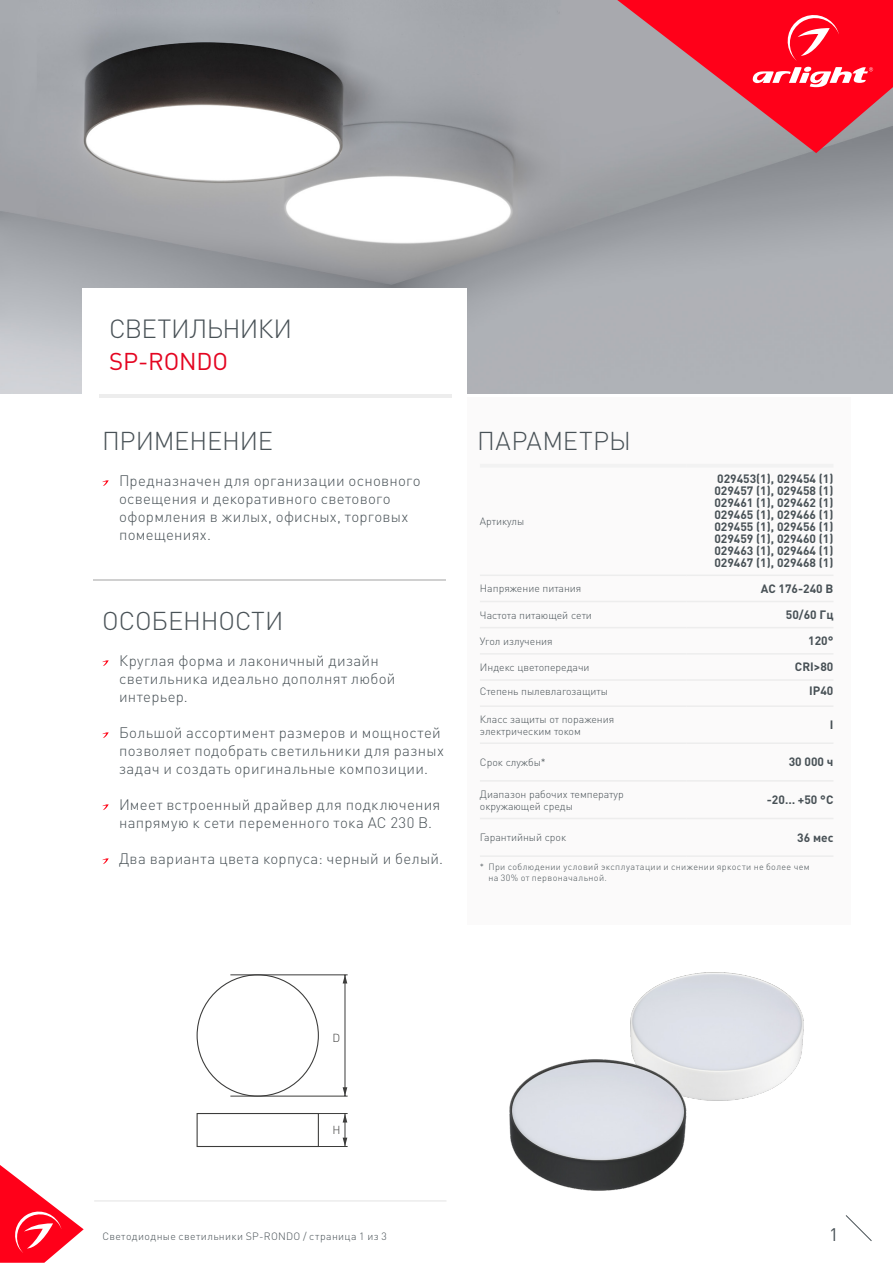
<style>
.page{position:relative;width:893px;height:1263px;background:#fff}
.page>*{position:absolute;margin:0;border:0;box-sizing:border-box;transform-origin:0 0}
.t1{font:300 25.95px "DIN Pro";letter-spacing:-.025em;color:#485156}
.t2{font:300 25.5px "DIN Pro";letter-spacing:-.005em;color:#485156}
.t3{font:300 25.5px "DIN Pro";letter-spacing:.015em;color:#485156}
.t4{font:24px "DIN Pro";letter-spacing:-.005em;color:#e40521}
.t5{font:18px "DIN Pro";color:#485156}
.t6{font:300 15px/18px "DIN Pro";letter-spacing:.02em;color:#485156}
.t7{font:700 12px/12px "DIN Pro";color:#485156;text-align:justify}
.t8{font:300 11.55px "DIN Pro";color:#3c3c3b}
.t9{font:300 10.5px/12px "DIN Pro";color:#485156}
.t10{font:300 10.5px "DIN Pro";letter-spacing:.035em;color:#485156}
.t11{font:300 9px/10.5px "DIN Pro";letter-spacing:.04em;color:#485156}
</style>
<div class="page">
<svg style="left:845px;top:1215px;width:27px;height:26px"></svg>
<img style="left:0;top:0;width:892px;height:394px">
<div style="left:467px;top:397px;width:383px;height:528px;background:#fbfafa"></div>
<hr style="left:480px;top:464px;width:206px;height:4px;background:#f2f2f2">
<hr style="left:686px;top:464px;width:147px;height:4px;background:#f2f2f2">
<hr style="left:480px;top:574px;width:206px;height:2px;background:#ededed">
<hr style="left:686px;top:574px;width:147px;height:2px;background:#ededed">
<hr style="left:480px;top:601px;width:206px;height:1px;background:#ededed">
<hr style="left:686px;top:601px;width:147px;height:1px;background:#ededed">
<hr style="left:480px;top:627px;width:206px;height:1px;background:#ededed">
<hr style="left:686px;top:627px;width:147px;height:1px;background:#ededed">
<hr style="left:480px;top:653px;width:206px;height:2px;background:#ededed">
<hr style="left:686px;top:653px;width:147px;height:2px;background:#ededed">
<hr style="left:480px;top:679px;width:206px;height:2px;background:#ededed">
<hr style="left:686px;top:679px;width:147px;height:2px;background:#ededed">
<hr style="left:480px;top:818px;width:206px;height:1px;background:#ededed">
<hr style="left:686px;top:818px;width:147px;height:1px;background:#ededed">
<hr style="left:480px;top:855px;width:206px;height:2px;background:#ededed">
<hr style="left:686px;top:855px;width:147px;height:2px;background:#ededed">
<hr style="left:480px;top:705px;width:206px;height:2px;background:#ededed">
<hr style="left:686px;top:705px;width:147px;height:2px;background:#ededed">
<hr style="left:480px;top:742px;width:206px;height:2px;background:#ededed">
<hr style="left:686px;top:742px;width:147px;height:2px;background:#ededed">
<hr style="left:480px;top:780px;width:206px;height:2px;background:#ededed">
<hr style="left:686px;top:780px;width:147px;height:2px;background:#ededed">
<div style="left:82px;top:288px;width:384px;height:117px;background:#fff"></div>
<svg style="left:102px;top:480px;width:7px;height:6px"></svg>
<svg style="left:102px;top:660px;width:7px;height:6px"></svg>
<svg style="left:102px;top:732px;width:7px;height:6px"></svg>
<svg style="left:102px;top:804px;width:7px;height:6px"></svg>
<svg style="left:102px;top:858px;width:7px;height:6px"></svg>
<hr style="left:99px;top:394px;width:352px;height:3px;background:#ededed">
<hr style="left:94px;top:580px;width:352px;height:1px;background:#d0d0d0">
<hr style="left:94px;top:1200px;width:352px;height:1px;background:#e3e3e3">
<img style="left:630px;top:972px;width:174px;height:129px">
<img style="left:509px;top:1058px;width:177px;height:133px">
<div style="left:197px;top:1113px;width:122px;height:34px;border:1px solid #3c3c3b"></div>
<hr style="left:230px;top:974px;width:118px;height:1px;background:#3c3c3b">
<hr style="left:230px;top:1096px;width:118px;height:1px;background:#3c3c3b">
<hr style="left:318px;top:1113px;width:30px;height:1px;background:#3c3c3b">
<hr style="left:318px;top:1146px;width:30px;height:1px;background:#3c3c3b">
<hr style="left:345px;top:1113px;width:1px;height:33px;background:#3c3c3b">
<hr style="left:345px;top:975px;width:1px;height:121px;background:#3c3c3b">
<svg style="left:343px;top:975px;width:4px;height:8px"></svg>
<svg style="left:343px;top:1087px;width:4px;height:9px"></svg>
<svg style="left:343px;top:1138px;width:4px;height:8px"></svg>
<svg style="left:343px;top:1114px;width:4px;height:8px"></svg>
<svg style="left:617px;top:0;width:276px;height:153px;background:#d84e5d"></svg>
<svg style="left:0;top:1165px;width:84px;height:98px"></svg>
<h1 class="t1" style="left:109px;top:311px;width:185px">СВЕТИЛЬНИКИ</h1>
<h3 class="t4" style="left:109px;top:345px;width:121px">SP-RONDO</h3>
<h2 class="t2" style="left:102px;top:423px;width:172px">ПРИМЕНЕНИЕ</h2>
<p class="t6" style="left:119px;top:471px;width:303px">Предназначен для организации основного освещения и декоративного светового оформления в жилых, офисных, торговых помещениях.</p>
<h2 class="t2" style="left:102px;top:603px;width:183px">ОСОБЕННОСТИ</h2>
<p class="t6" style="left:119px;top:651px;width:278px">Круглая форма и лаконичный дизайн светильника идеально дополнят любой интерьер.</p>
<p class="t6" style="left:119px;top:723px;width:326px">Большой ассортимент размеров и мощностей позволяет подобрать светильники для разных задач и создать оригинальные композиции.</p>
<p class="t6" style="left:119px;top:795px;width:323px">Имеет встроенный драйвер для подключения напрямую к сети переменного тока AC 230 В.</p>
<p class="t6" style="left:119px;top:849px;width:325px">Два варианта цвета корпуса: черный и белый.</p>
<h2 class="t3" style="left:477px;top:423px;width:155px">ПАРАМЕТРЫ</h2>
<p class="t9" style="left:480px;top:514px;width:46px">Артикулы</p>
<p class="t7" style="left:714px;top:471px;width:121px">029453(1), 029454 (1)<br>029457 (1), 029458 (1)<br>029461 (1), 029462 (1)<br>029465 (1), 029466 (1)<br>029455 (1), 029456 (1)<br>029459 (1), 029460 (1)<br>029463 (1), 029464 (1)<br>029467 (1), 029468 (1)</p>
<p class="t9" style="left:480px;top:582px;width:103px">Напряжение питания</p>
<p class="t7" style="left:761px;top:581px;width:74px">AC 176-240 В</p>
<p class="t9" style="left:480px;top:608px;width:114px">Частота питающей сети</p>
<p class="t7" style="left:786px;top:607px;width:49px">50/60 Гц</p>
<p class="t9" style="left:480px;top:634px;width:74px">Угол излучения</p>
<p class="t7" style="left:808px;top:633px;width:27px">120°</p>
<p class="t9" style="left:480px;top:661px;width:111px">Индекс цветопередачи</p>
<p class="t7" style="left:795px;top:659px;width:40px">CRI&gt;80</p>
<p class="t9" style="left:480px;top:685px;width:130px">Степень пылевлагозащиты</p>
<p class="t7" style="left:809px;top:683px;width:26px">IP40</p>
<p class="t9" style="left:480px;top:712px;width:136px">Класс защиты от поражения электрическим током</p>
<p class="t7" style="left:830px;top:717px;width:5px">I</p>
<p class="t9" style="left:480px;top:756px;width:67px">Срок службы*</p>
<p class="t7" style="left:789px;top:754px;width:46px">30 000 ч</p>
<p class="t9" style="left:480px;top:787px;width:145px">Диапазон рабочих температур окружающей среды</p>
<p class="t7" style="left:767px;top:792px;width:68px">-20… +50 °С</p>
<p class="t9" style="left:480px;top:831px;width:88px">Гарантийный срок</p>
<p class="t7" style="left:797px;top:830px;width:38px">36 мес</p>
<p class="t11" style="left:488px;top:861px;width:323px;text-indent:-9px">* При соблюдении условий эксплуатации и снижении яркости не более чем на 30% от первоначальной.</p>
<p class="t8" style="left:332px;top:1030px;width:9px">D</p>
<p class="t8" style="left:332px;top:1122px;width:10px">H</p>
<p class="t10" style="left:102px;top:1229px;width:286px">Светодиодные светильники SP-RONDO / страница 1 из 3</p>
<p class="t5" style="left:829px;top:1222px;width:11px">1</p>
</div>
